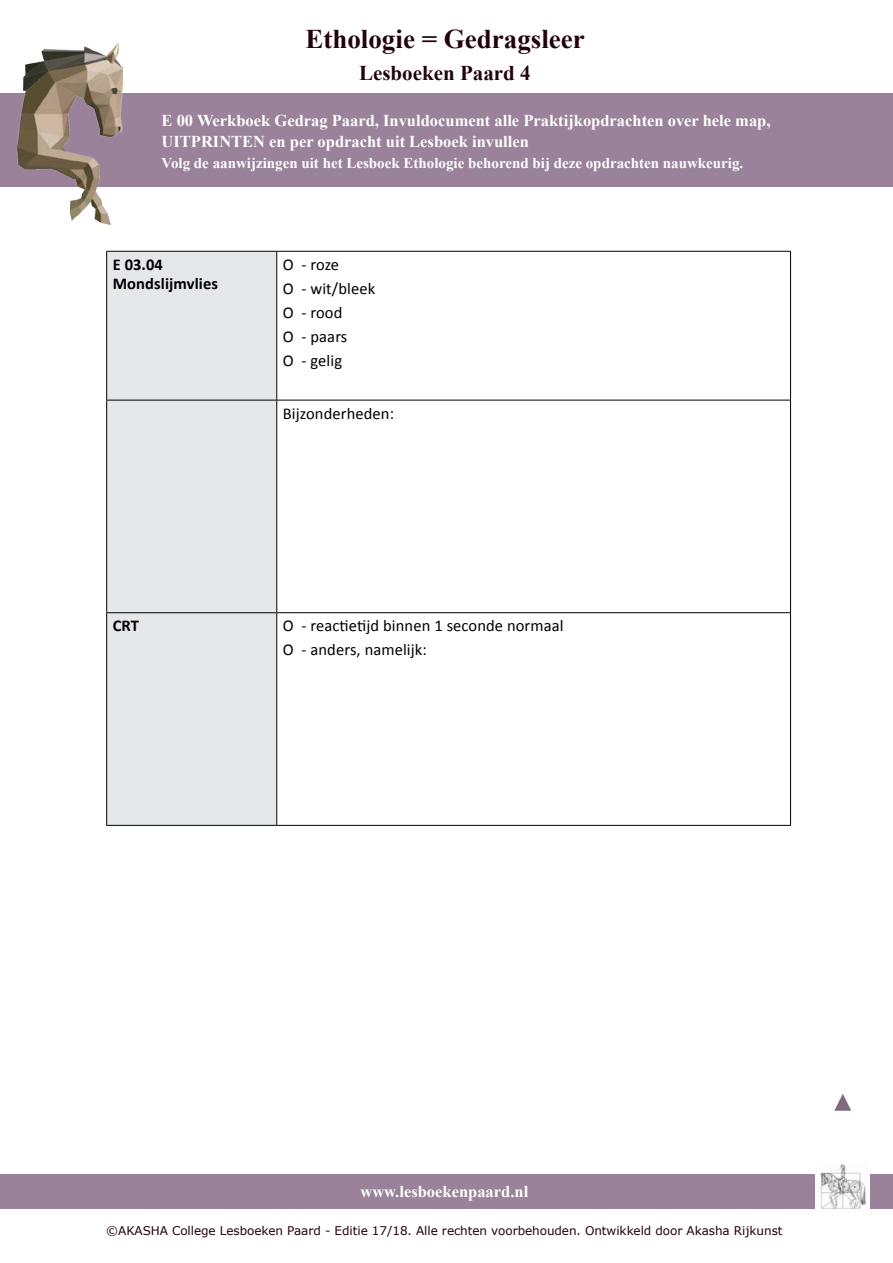
<style>
.page{position:relative;width:893px;height:1263px;background:#fff}
.page>*{position:absolute;margin:0;border:0;box-sizing:border-box;transform-origin:0 0}
.t1{font:700 27px "Times New Roman";color:#21030b}
.t2{font:700 21px "Times New Roman";color:#21030b}
.t3{font:700 16.5px/21px "Times New Roman";color:#fff}
.t4{font:16.5px/24px "Calibri";letter-spacing:.005em;color:#000}
.t5{font:700 16.5px/19.4px "Calibri";letter-spacing:.005em;color:#000}
.t6{font:700 15px "Times New Roman";color:#fff}
.t7{font:12px "Verdana";letter-spacing:-.005em;color:#21030b}
</style>
<div class="page">
<div style="left:0;top:1174px;width:893px;height:34px;background:#9a829a"></div>
<div style="left:0;top:94px;width:893px;height:93px;background:#9a829a"></div>
<div style="left:107px;top:252px;width:169px;height:573px;background:#e6e7e8"></div>
<svg style="left:277px;top:252px;width:513px;height:573px"></svg>
<hr style="left:106px;top:251px;width:171px;height:1px;background:#000">
<hr style="left:106px;top:252px;width:1px;height:148px;background:#000">
<hr style="left:277px;top:251px;width:514px;height:1px;background:#000">
<hr style="left:276px;top:252px;width:1px;height:148px;background:#000">
<hr style="left:790px;top:252px;width:1px;height:148px;background:#000">
<hr style="left:106px;top:400px;width:171px;height:1px;background:#000">
<hr style="left:106px;top:400px;width:1px;height:212px;background:#000">
<hr style="left:277px;top:400px;width:514px;height:1px;background:#000">
<hr style="left:276px;top:400px;width:1px;height:212px;background:#000">
<hr style="left:790px;top:400px;width:1px;height:212px;background:#000">
<hr style="left:106px;top:612px;width:171px;height:1px;background:#000">
<hr style="left:106px;top:613px;width:1px;height:212px;background:#000">
<hr style="left:277px;top:612px;width:514px;height:1px;background:#000">
<hr style="left:276px;top:613px;width:1px;height:212px;background:#000">
<hr style="left:790px;top:613px;width:1px;height:212px;background:#000">
<hr style="left:106px;top:825px;width:171px;height:1px;background:#000">
<hr style="left:277px;top:825px;width:514px;height:1px;background:#000">
<img style="left:17px;top:43px;width:106px;height:182px">
<img style="left:816px;top:1164px;width:54px;height:45px">
<svg style="left:834px;top:1094px;width:17px;height:17px"></svg>
<h1 class="t1" style="left:305px;top:20px;width:281px">Ethologie = Gedragsleer</h1>
<p class="t2" style="left:359px;top:58px;width:173px">Lesboeken Paard 4</p>
<p class="t3" style="left:162px;top:110px;width:610px">E 00 Werkboek Gedrag Paard, Invuldocument alle Praktijkopdrachten over hele map,<br>UITPRINTEN en per opdracht uit Lesboek invullen</p>
<p class="t6" style="left:162px;top:153px;width:583px">Volg de aanwijzingen uit het Lesboek Ethologie behorend bij deze opdrachten nauwkeurig.</p>
<p class="t5" style="left:113px;top:254px;width:107px">E 03.04<br>Mondslijmvlies</p>
<p class="t4" style="left:283px;top:252px;width:94px">O - roze<br>O - wit/bleek<br>O - rood<br>O - paars<br>O - gelig</p>
<p class="t4" style="left:283px;top:401px;width:113px">Bijzonderheden:</p>
<p class="t5" style="left:113px;top:616px;width:28px">CRT</p>
<p class="t4" style="left:283px;top:614px;width:282px">O - reactietijd binnen 1 seconde normaal<br>O - anders, namelijk:</p>
<p class="t3" style="left:360px;top:1180px;width:169px">www.lesboekenpaard.nl</p>
<p class="t7" style="left:106px;top:1223px;width:678px">©AKASHA College Lesboeken Paard - Editie 17/18. Alle rechten voorbehouden. Ontwikkeld door Akasha Rijkunst</p>
</div>
